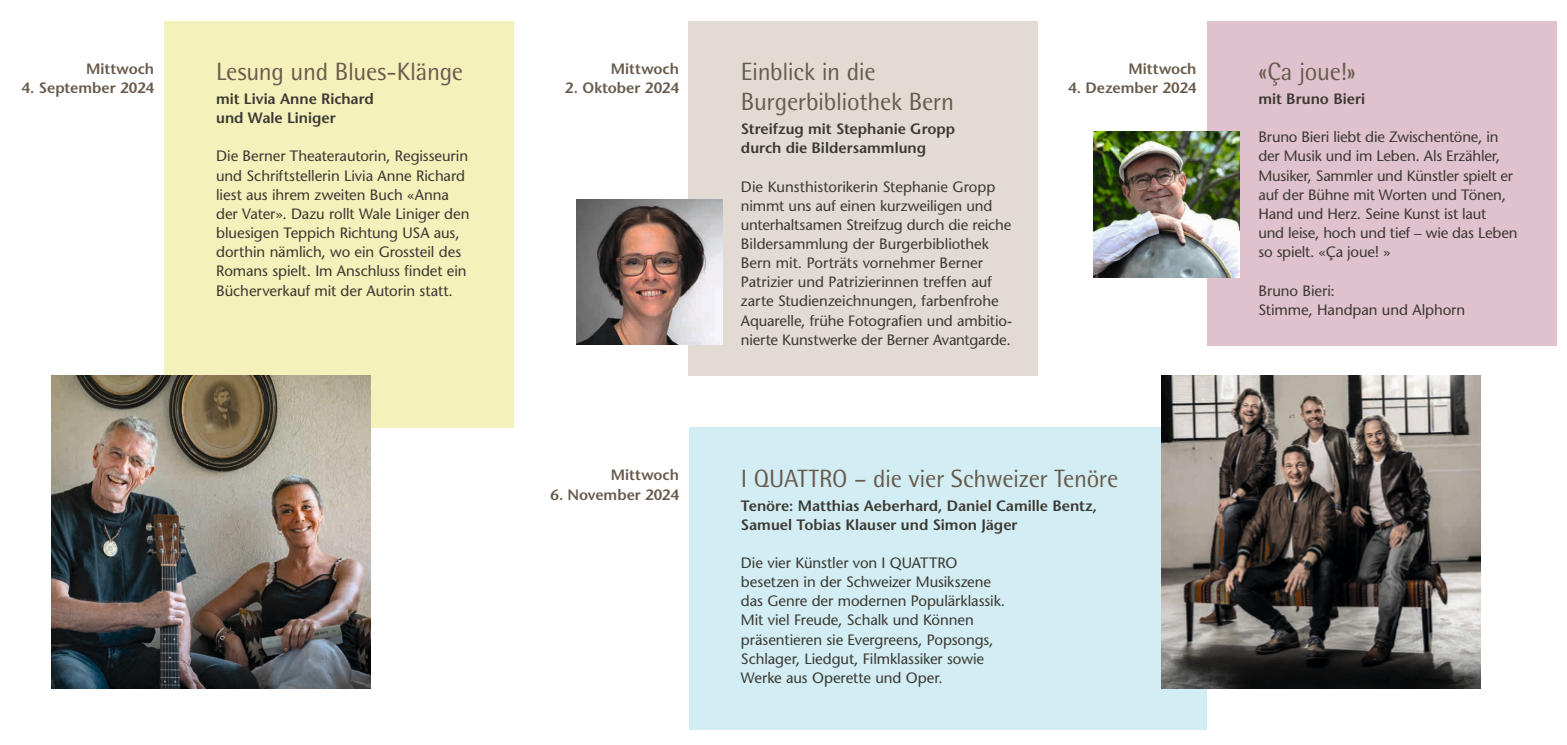
<style>
.page{position:relative;width:1567px;height:745px;background:#fff}
.page>*{position:absolute;margin:0;border:0;box-sizing:border-box;transform-origin:0 0}
.t1{font:25px/30px "Rotis Semi Sans Std";letter-spacing:-.015em;color:#685b4d}
.t2{font:500 15px/19.1px "Stone Sans Std";letter-spacing:-.005em;color:#3c3933}
.t3{font:600 15px/19.1px "Stone Sans Std";color:#3c3933}
.t4{font:600 15px "Stone Sans Std";color:#685b4d}
</style>
<div class="page">
<div style="left:1206px;top:21px;width:350px;height:324px;background:#e0c2ce"></div>
<div style="left:688px;top:21px;width:350px;height:354px;background:#e1dbd4"></div>
<div style="left:689px;top:427px;width:517px;height:302px;background:#d2edf3"></div>
<div style="left:165px;top:21px;width:349px;height:406px;background:#f5f1bb"></div>
<img style="left:51px;top:375px;width:319px;height:313px">
<img style="left:1161px;top:375px;width:319px;height:313px">
<img style="left:1093px;top:132px;width:146px;height:145px">
<img style="left:576px;top:199px;width:146px;height:145px">
<p class="t4" style="left:86px;top:59px;width:70px">Mittwoch</p>
<p class="t4" style="left:22px;top:78px;width:134px">4. September 2024</p>
<h1 class="t1" style="left:216px;top:56px;width:248px">Lesung und Blues-Klänge</h1>
<p class="t3" style="left:216px;top:89px;width:159px">mit Livia Anne Richard und Wale Liniger</p>
<p class="t2" style="left:216px;top:147px;width:255px">Die Berner Theaterautorin, Regisseurin und Schriftstellerin Livia Anne Richard liest aus ihrem zweiten Buch «Anna der Vater». Dazu rollt Wale Liniger den bluesigen Teppich Richtung USA aus, dorthin nämlich, wo ein Grossteil des Romans spielt. Im Anschluss findet ein Bücherverkauf mit der Autorin statt.</p>
<p class="t4" style="left:611px;top:59px;width:70px">Mittwoch</p>
<p class="t4" style="left:565px;top:78px;width:115px">2. Oktober 2024</p>
<p class="t4" style="left:611px;top:466px;width:70px">Mittwoch</p>
<p class="t4" style="left:550px;top:485px;width:130px">6. November 2024</p>
<h1 class="t1" style="left:741px;top:56px;width:214px">Einblick in die<br>Burgerbibliothek Bern</h1>
<p class="t3" style="left:741px;top:119px;width:216px">Streifzug mit Stephanie Gropp durch die Bildersammlung</p>
<p class="t2" style="left:741px;top:177px;width:273px">Die Kunsthistorikerin Stephanie Gropp nimmt uns auf einen kurzweiligen und unterhaltsamen Streifzug durch die reiche Bildersammlung der Burgerbibliothek Bern mit. Porträts vornehmer Berner Patrizier und Patrizierinnen treffen auf zarte Studienzeichnungen, farbenfrohe Aquarelle, frühe Fotografien und ambitio&shy;nierte Kunstwerke der Berner Avantgarde.</p>
<p class="t4" style="left:1128px;top:59px;width:70px">Mittwoch</p>
<p class="t4" style="left:1068px;top:78px;width:130px">4. Dezember 2024</p>
<h1 class="t1" style="left:741px;top:462px;width:379px">I QUATTRO – die vier Schweizer Tenöre</h1>
<p class="t3" style="left:741px;top:495px;width:358px">Tenöre: Matthias Aeberhard, Daniel Camille Bentz,<br>Samuel Tobias Klauser und Simon Jäger</p>
<p class="t2" style="left:741px;top:552px;width:266px">Die vier Künstler von I QUATTRO besetzen in der Schweizer Musikszene das Genre der modernen Populärklassik.<br>Mit viel Freude, Schalk und Können präsentieren sie Evergreens, Popsongs, Schlager, Liedgut, Filmklassiker sowie Werke aus Operette und Oper.</p>
<h1 class="t1" style="left:1258px;top:56px;width:99px">«Ça joue!»</h1>
<p class="t3" style="left:1258px;top:89px;width:108px">mit Bruno Bieri</p>
<p class="t2" style="left:1258px;top:127px;width:260px">Bruno Bieri liebt die Zwischentöne, in der Musik und im Leben. Als Erzähler, Musiker, Sammler und Künstler spielt er auf der Bühne mit Worten und Tönen, Hand und Herz. Seine Kunst ist laut<br>und leise, hoch und tief – wie das Leben so spielt. «Ça joue! »</p>
<p class="t2" style="left:1258px;top:280px;width:208px">Bruno Bieri:<br>Stimme, Handpan und Alphorn</p>
</div>
